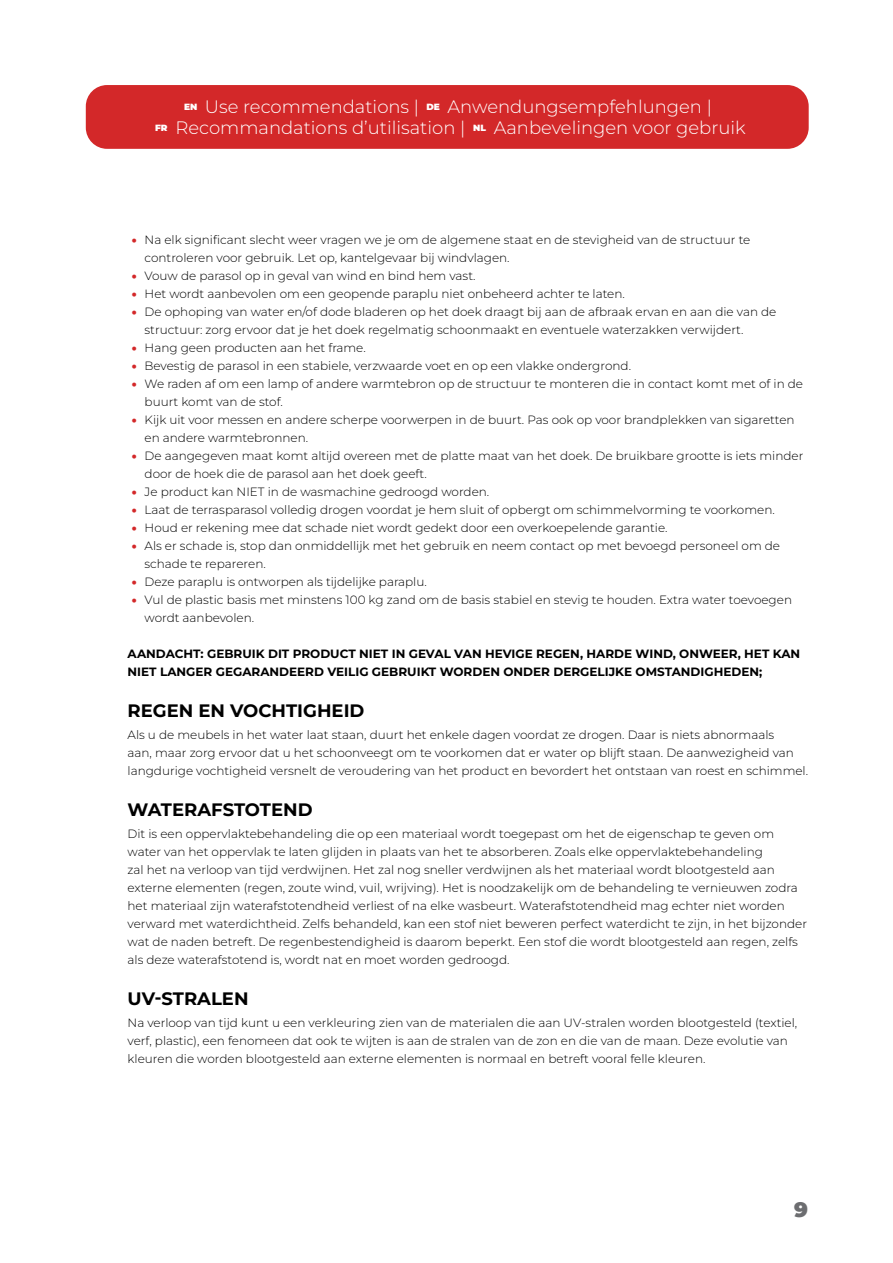
<style>
.page{position:relative;width:893px;height:1263px;background:#fff}
.page>*{position:absolute;margin:0;border:0;box-sizing:border-box;transform-origin:0 0}
.t1{font:900 21px "Montserrat";color:#6c6d70}
.t2{font:300 18px/21px "Montserrat";color:#fff;text-align:center}
.t3{font:700 18px "Montserrat";color:#000}
.t4{font:300 12px/18px "Montserrat";color:#000}
.t5{font:700 12px/18px "Montserrat";color:#000}
.s1{font-weight:900;font-size:9px}
.s2{font-weight:900;color:#d32829}
</style>
<div class="page">
<div style="left:86px;top:85px;width:723px;height:64px;background:#d32829;border-radius:21px"></div>
<h2 class="t2" style="left:155px;top:95px;width:592px"><span class="s1">EN</span> Use recommendations | <span class="s1">DE</span> Anwendungsempfehlungen |<br><span class="s1">FR</span> Recommandations d’utilisation | <span class="s1">NL</span> Aanbevelingen voor gebruik</h2>
<p class="t4" style="left:145px;top:230px;width:607px;text-indent:-13px"><span class="s2">•</span> Na elk significant slecht weer vragen we je om de algemene staat en de stevigheid van de structuur te controleren voor gebruik. Let op, kantelgevaar bij windvlagen.</p>
<p class="t4" style="left:132px;top:266px;width:345px"><span class="s2">•</span> Vouw de parasol op in geval van wind en bind hem vast.</p>
<p class="t4" style="left:132px;top:284px;width:495px"><span class="s2">•</span> Het wordt aanbevolen om een geopende paraplu niet onbeheerd achter te laten.</p>
<p class="t4" style="left:145px;top:302px;width:633px;text-indent:-13px"><span class="s2">•</span> De ophoping van water en/of dode bladeren op het doek draagt bij aan de afbraak ervan en aan die van de structuur: zorg ervoor dat je het doek regelmatig schoonmaakt en eventuele waterzakken verwijdert.</p>
<p class="t4" style="left:132px;top:338px;width:236px"><span class="s2">•</span> Hang geen producten aan het frame.</p>
<p class="t4" style="left:132px;top:356px;width:501px"><span class="s2">•</span> Bevestig de parasol in een stabiele, verzwaarde voet en op een vlakke ondergrond.</p>
<p class="t4" style="left:145px;top:374px;width:660px;text-indent:-13px"><span class="s2">•</span> We raden af om een lamp of andere warmtebron op de structuur te monteren die in contact komt met of in de buurt komt van de stof.</p>
<p class="t4" style="left:145px;top:410px;width:652px;text-indent:-13px"><span class="s2">•</span> Kijk uit voor messen en andere scherpe voorwerpen in de buurt. Pas ook op voor brandplekken van sigaretten en andere warmtebronnen.</p>
<p class="t4" style="left:145px;top:446px;width:660px;text-indent:-13px"><span class="s2">•</span> De aangegeven maat komt altijd overeen met de platte maat van het doek. De bruikbare grootte is iets minder door de hoek die de parasol aan het doek geeft.</p>
<p class="t4" style="left:132px;top:482px;width:359px"><span class="s2">•</span> Je product kan NIET in de wasmachine gedroogd worden.</p>
<p class="t4" style="left:132px;top:500px;width:644px"><span class="s2">•</span> Laat de terrasparasol volledig drogen voordat je hem sluit of opbergt om schimmelvorming te voorkomen.</p>
<p class="t4" style="left:132px;top:518px;width:537px"><span class="s2">•</span> Houd er rekening mee dat schade niet wordt gedekt door een overkoepelende garantie.</p>
<p class="t4" style="left:145px;top:536px;width:637px;text-indent:-13px"><span class="s2">•</span> Als er schade is, stop dan onmiddellijk met het gebruik en neem contact op met bevoegd personeel om de schade te repareren.</p>
<p class="t4" style="left:132px;top:572px;width:296px"><span class="s2">•</span> Deze paraplu is ontworpen als tijdelijke paraplu.</p>
<p class="t4" style="left:145px;top:590px;width:649px;text-indent:-13px"><span class="s2">•</span> Vul de plastic basis met minstens 100 kg zand om de basis stabiel en stevig te houden. Extra water toevoegen wordt aanbevolen.</p>
<p class="t5" style="left:128px;top:644px;width:674px">AANDACHT: GEBRUIK DIT PRODUCT NIET IN GEVAL VAN HEVIGE REGEN, HARDE WIND, ONWEER, HET KAN<br>NIET LANGER GEGARANDEERD VEILIG GEBRUIKT WORDEN ONDER DERGELIJKE OMSTANDIGHEDEN;</p>
<h2 class="t3" style="left:128px;top:698px;width:238px">REGEN EN VOCHTIGHEID</h2>
<p class="t4" style="left:128px;top:725px;width:682px">Als u de meubels in het water laat staan, duurt het enkele dagen voordat ze drogen. Daar is niets abnormaals<br>aan, maar zorg ervoor dat u het schoonveegt om te voorkomen dat er water op blijft staan. De aanwezigheid van langdurige vochtigheid versnelt de veroudering van het product en bevordert het ontstaan van roest en schimmel.</p>
<h2 class="t3" style="left:128px;top:797px;width:187px">WATERAFSTOTEND</h2>
<p class="t4" style="left:128px;top:824px;width:681px">Dit is een oppervlaktebehandeling die op een materiaal wordt toegepast om het de eigenschap te geven om water van het oppervlak te laten glijden in plaats van het te absorberen. Zoals elke oppervlaktebehandeling<br>zal het na verloop van tijd verdwijnen. Het zal nog sneller verdwijnen als het materiaal wordt blootgesteld aan externe elementen (regen, zoute wind, vuil, wrijving). Het is noodzakelijk om de behandeling te vernieuwen zodra het materiaal zijn waterafstotendheid verliest of na elke wasbeurt. Waterafstotendheid mag echter niet worden verward met waterdichtheid. Zelfs behandeld, kan een stof niet beweren perfect waterdicht te zijn, in het bijzonder wat de naden betreft. De regenbestendigheid is daarom beperkt. Een stof die wordt blootgesteld aan regen, zelfs als deze waterafstotend is, wordt nat en moet worden gedroogd.</p>
<h2 class="t3" style="left:128px;top:986px;width:123px">UV-STRALEN</h2>
<p class="t4" style="left:128px;top:1013px;width:671px">Na verloop van tijd kunt u een verkleuring zien van de materialen die aan UV-stralen worden blootgesteld (textiel, verf, plastic), een fenomeen dat ook te wijten is aan de stralen van de zon en die van de maan. Deze evolutie van kleuren die worden blootgesteld aan externe elementen is normaal en betreft vooral felle kleuren.</p>
<h1 class="t1" style="left:794px;top:1194px;width:15px">9</h1>
</div>
